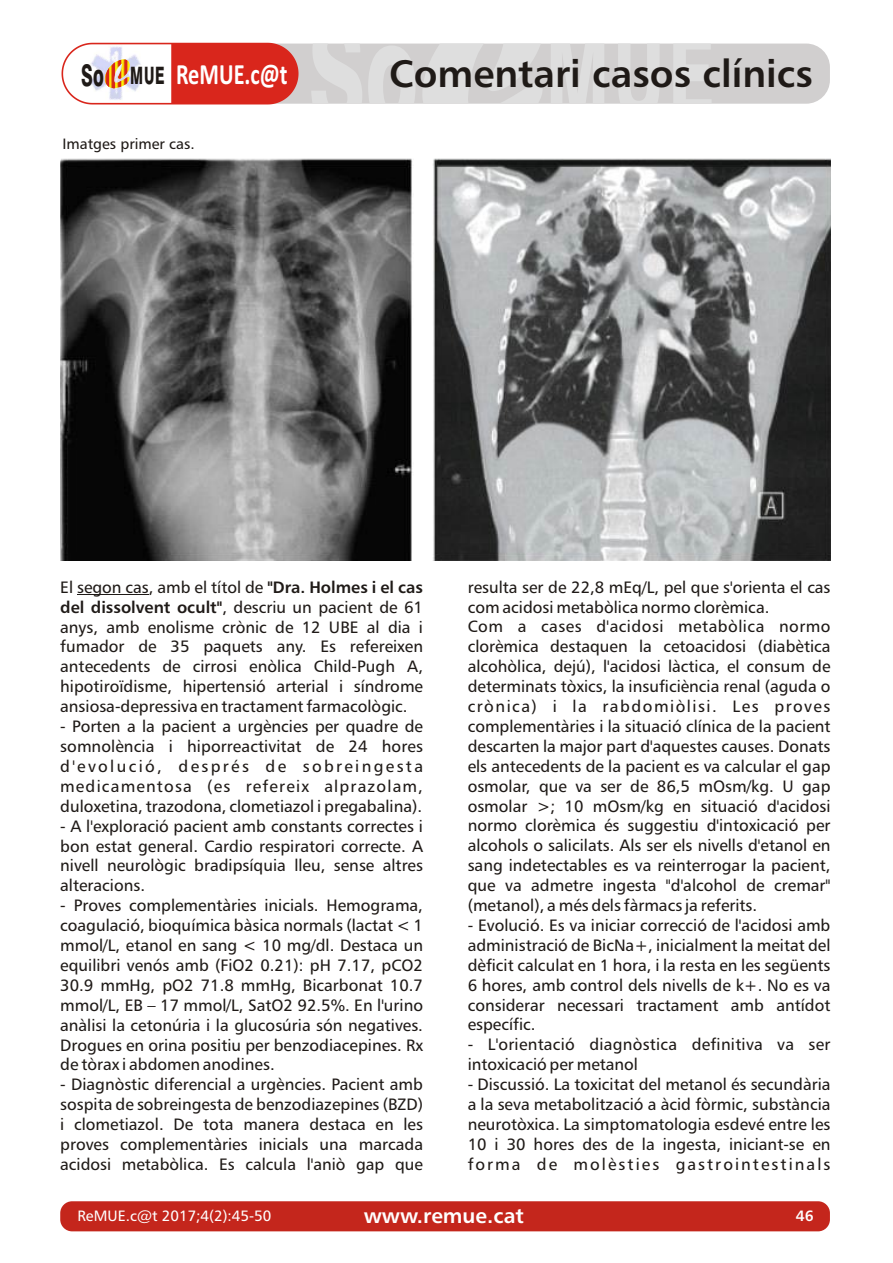
<style>
.page{position:relative;width:893px;height:1263px;background:#fff}
.page>*{position:absolute;margin:0;border:0;box-sizing:border-box;transform-origin:0 0}
.t1{font:38.25px "Humanist 777 BT Roman B,Bold";color:#1f1a17}
.t2{font:700 29.55px "Calibri";color:#fff;scale:.76 1}
.t3{font:21px "Humanist 777 BT Roman B,Bold";color:#fff}
.t4{font:16.5px/20px "Humanist 777 BT Roman B";color:#1f1a17;text-align:justify}
.t5{font:15px "Humanist 777 BT Roman B";color:#fff}
.t6{font:15px "Humanist 777 BT Roman B";color:#1f1a17}
.t7{font:15px "Humanist 777 BT Roman B,Bold";color:#fff}
.s1{font-family:"Swiss 721 BT";font-weight:800;font-size:29.85px;color:#1f1a17}
.s2{font-family:"Swiss 721 BT";font-weight:800;font-size:24px;color:#1f1a17}
.s3{font-family:"Humanist 777 BT Roman B,Bold"}
</style>
<div class="page">
<div style="left:60px;top:1201px;width:770px;height:30px;background:#c4261c;border-radius:12px"></div>
<svg style="left:62px;top:43px;width:768px;height:61px;background:#dbbcba"></svg>
<img style="left:60px;top:158px;width:770px;height:402px">
<hr style="left:77px;top:594px;width:72px;height:1px;background:#1f1a17">
<h2 class="t2" style="left:81px;top:62px;width:273px"><span class="s1">So</span> <span class="s2">MUE</span> ReMUE.c@t</h2>
<p class="t6" style="left:63px;top:137px;width:134px">Imatges primer cas.</p>
<h1 class="t1" style="left:389px;top:58px;width:425px">Comentari casos clínics</h1>
<p class="t4" style="left:60px;top:578px;width:364px">El segon cas, amb el títol de <span class="s3">"Dra. Holmes i el cas del dissolvent ocult"</span>, descriu un pacient de 61 anys, amb enolisme crònic de 12 UBE al dia i fumador de 35 paquets any. Es refereixen antecedents de cirrosi enòlica Child-Pugh A, hipotiroïdisme, hipertensió arterial i síndrome ansiosa-depressiva en tractament farmacològic.</p>
<p class="t4" style="left:60px;top:718px;width:364px">- Porten a la pacient a urgències per quadre de somnolència i hiporreactivitat de 24 hores d'evolució, després de sobreingesta medicamentosa (es refereix alprazolam, duloxetina, trazodona, clometiazol i pregabalina).</p>
<p class="t4" style="left:60px;top:817px;width:364px">- A l'exploració pacient amb constants correctes i bon estat general. Cardio respiratori correcte. A nivell neurològic bradipsíquia lleu, sense altres alteracions.</p>
<p class="t4" style="left:60px;top:897px;width:364px">- Proves complementàries inicials. Hemograma, coagulació, bioquímica bàsica normals (lactat &lt; 1 mmol/L, etanol en sang &lt; 10 mg/dl. Destaca un equilibri venós amb (FiO2 0.21): pH 7.17, pCO2<br>30.9 mmHg, pO2 71.8 mmHg, Bicarbonat 10.7 mmol/L, EB – 17 mmol/L, SatO2 92.5%. En l'urino anàlisi la cetonúria i la glucosúria són negatives.<br>Drogues en orina positiu per benzodiacepines. Rx de tòrax i abdomen anodines.</p>
<p class="t4" style="left:60px;top:1076px;width:364px">- Diagnòstic diferencial a urgències. Pacient amb sospita de sobreingesta de benzodiazepines (BZD) i clometiazol. De tota manera destaca en les proves complementàries inicials una marcada acidosi metabòlica. Es calcula l'aniò gap que</p>
<p class="t4" style="left:468px;top:578px;width:364px;text-align:left">resulta ser de 22,8 mEq/L, pel que s'orienta el cas com acidosi metabòlica normo clorèmica.<br>Com a cases d'acidosi metabòlica normo clorèmica destaquen la cetoacidosi (diabètica alcohòlica, dejú), l'acidosi làctica, el consum de determinats tòxics, la insuficiència renal (aguda o crònica) i la rabdomiòlisi. Les proves complementàries i la situació clínica de la pacient descarten la major part d'aquestes causes. Donats els antecedents de la pacient es va calcular el gap osmolar, que va ser de 86,5 mOsm/kg. U gap osmolar &gt;; 10 mOsm/kg en situació d'acidosi normo clorèmica és suggestiu d'intoxicació per alcohols o salicilats. Als ser els nivells d'etanol en sang indetectables es va reinterrogar la pacient, que va admetre ingesta "d'alcohol de cremar" (metanol), a més dels fàrmacs ja referits.</p>
<p class="t4" style="left:468px;top:917px;width:364px">- Evolució. Es va iniciar correcció de l'acidosi amb administració de BicNa+, inicialment la meitat del dèficit calculat en 1 hora, i la resta en les següents 6 hores, amb control dels nivells de k+. No es va considerar necessari tractament amb antídot específic.</p>
<p class="t4" style="left:468px;top:1036px;width:364px">- L'orientació diagnòstica definitiva va ser intoxicació per metanol</p>
<p class="t4" style="left:468px;top:1076px;width:364px">- Discussió. La toxicitat del metanol és secundària a la seva metabolització a àcid fòrmic, substància neurotòxica. La simptomatologia esdevé entre les 10 i 30 hores des de la ingesta, iniciant-se en forma de molèsties gastrointestinals</p>
<p class="t5" style="left:77px;top:1210px;width:195px">ReMUE.c@t 2017;4(2):45-50</p>
<p class="t3" style="left:364px;top:1207px;width:162px">www.remue.cat</p>
<p class="t7" style="left:796px;top:1210px;width:19px">46</p>
</div>
